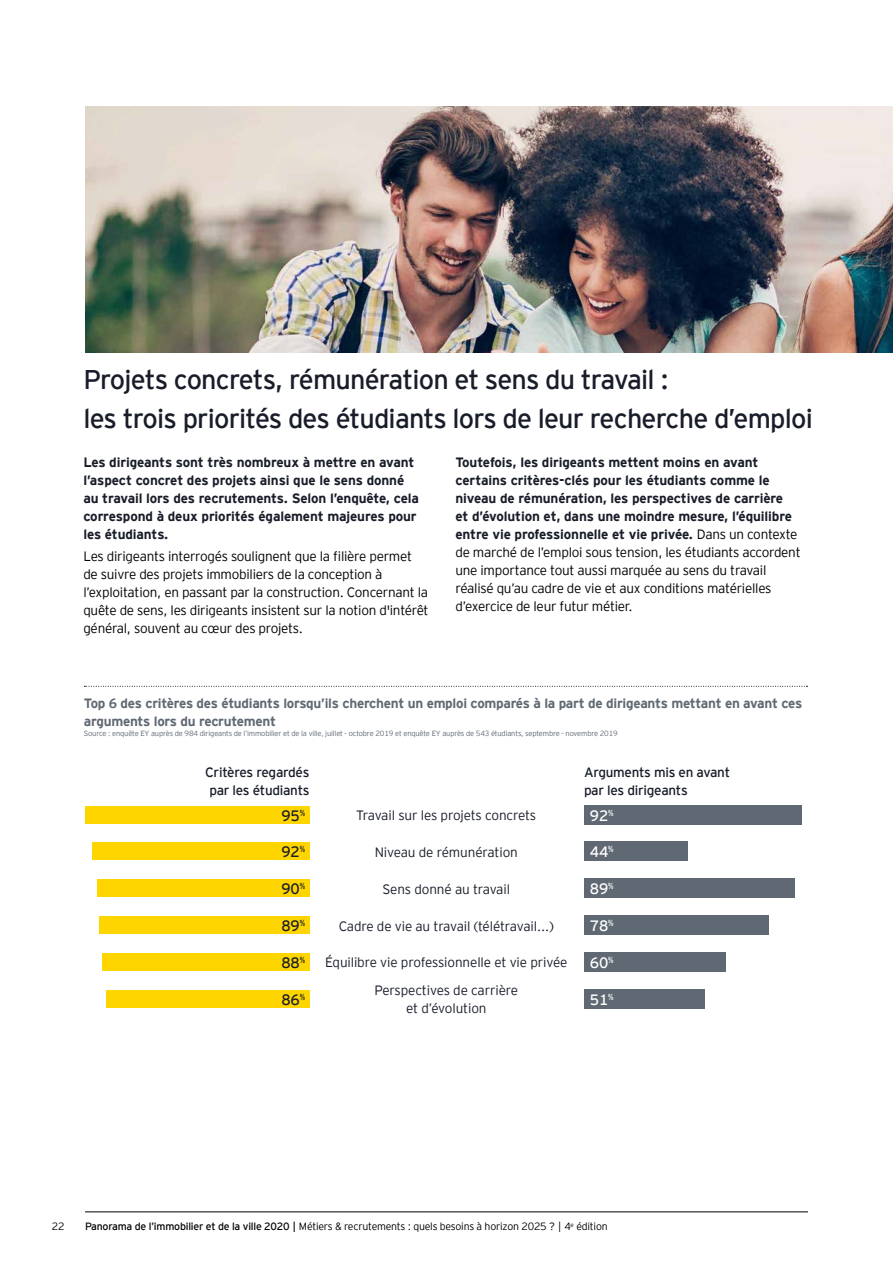
<style>
.page{position:relative;width:893px;height:1263px;background:#fff}
.page>*{position:absolute;margin:0;border:0;box-sizing:border-box;transform-origin:0 0}
.t1{font:27px/39px "EY Interstate";letter-spacing:-.03em;color:#181d29}
.t2{font:15px "EY Interstate";letter-spacing:-.01em;color:#181d29}
.t3{font:15px "EY Interstate";letter-spacing:-.01em;color:#fff}
.t4{font:700 13.5px/18px "EY Interstate";letter-spacing:-.01em;color:#181d29}
.t5{font:300 13.5px/18px "EY Interstate";letter-spacing:-.02em;color:#000}
.t6{font:300 13.5px/17.5px "EY Interstate";letter-spacing:-.01em;color:#181d29;text-align:center}
.t7{font:700 13.5px/18px "EY Interstate";letter-spacing:-.02em;color:#606973}
.t8{font:13.5px/18px "EY Interstate";letter-spacing:-.02em;color:#181d29;text-align:center}
.t9{font:300 10.5px "EY Interstate";letter-spacing:-.02em;color:#000}
.t10{font:8.7px "EY Interstate";color:#fff}
.t11{font:300 7.5px "EY Interstate";letter-spacing:-.02em;color:#606973}
.s1{font-weight:300;color:#000}
.s2{font-weight:400}
</style>
<div class="page">
<hr style="left:85px;top:1211px;width:723px;height:1px;background:#000">
<svg style="left:84px;top:686px;width:723px;height:1px"></svg>
<img style="left:85px;top:106px;width:808px;height:246px">
<div style="left:85px;top:806px;width:224px;height:17px;background:#ffd500"></div>
<div style="left:584px;top:805px;width:217px;height:19px;background:#606973"></div>
<div style="left:99px;top:916px;width:210px;height:18px;background:#ffd500"></div>
<div style="left:584px;top:915px;width:184px;height:20px;background:#606973"></div>
<div style="left:92px;top:843px;width:217px;height:17px;background:#ffd500"></div>
<div style="left:584px;top:842px;width:104px;height:19px;background:#606973"></div>
<div style="left:102px;top:953px;width:207px;height:17px;background:#ffd500"></div>
<div style="left:584px;top:952px;width:142px;height:19px;background:#606973"></div>
<div style="left:97px;top:880px;width:212px;height:17px;background:#ffd500"></div>
<div style="left:584px;top:879px;width:210px;height:19px;background:#606973"></div>
<div style="left:106px;top:990px;width:203px;height:17px;background:#ffd500"></div>
<div style="left:584px;top:989px;width:120px;height:19px;background:#606973"></div>
<h1 class="t1" style="left:83px;top:358px;width:731px">Projets concrets, rémunération et sens du travail :<br>les trois priorités des étudiants lors de leur recherche d’emploi</h1>
<p class="t4" style="left:83px;top:453px;width:337px">Les dirigeants sont très nombreux à mettre en avant l’aspect concret des projets ainsi que le sens donné au travail lors des recrutements. Selon l’enquête, cela correspond à deux priorités également majeures pour les étudiants.</p>
<p class="t5" style="left:83px;top:547px;width:347px">Les dirigeants interrogés soulignent que la filière permet de suivre des projets immobiliers de la conception à l’exploitation, en passant par la construction. Concernant la quête de sens, les dirigeants insistent sur la notion d'intérêt général, souvent au cœur des projets.</p>
<p class="t4" style="left:455px;top:452px;width:347px">Toutefois, les dirigeants mettent moins en avant certains critères-clés pour les étudiants comme le niveau de rémunération, les perspectives de carrière<br>et d’évolution et, dans une moindre mesure, l’équilibre entre vie professionnelle et vie privée. <span class="s1">Dans un contexte de marché de l’emploi sous tension, les étudiants accordent une importance tout aussi marquée au sens du travail réalisé qu’au cadre de vie et aux conditions matérielles d’exercice de leur futur métier.</span></p>
<p class="t7" style="left:84px;top:693px;width:720px">Top 6 des critères des étudiants lorsqu’ils cherchent un emploi comparés à la part de dirigeants mettant en avant ces arguments lors du recrutement</p>
<p class="t11" style="left:84px;top:728px;width:535px">Source : enquête EY auprès de 984 dirigeants de l’immobilier et de la ville, juillet - octobre 2019 et enquête EY auprès de 543 étudiants, septembre - novembre 2019</p>
<p class="t8" style="left:205px;top:763px;width:106px">Critères regardés par les étudiants</p>
<p class="t8" style="left:584px;top:763px;width:148px;text-align:left">Arguments mis en avant par les dirigeants</p>
<p class="t2" style="left:281px;top:804px;width:25px">95<sup>%</sup></p>
<p class="t3" style="left:590px;top:804px;width:25px">92<sup>%</sup></p>
<p class="t6" style="left:356px;top:805px;width:181px">Travail sur les projets concrets</p>
<p class="t2" style="left:281px;top:841px;width:25px">92<sup>%</sup></p>
<p class="t3" style="left:590px;top:841px;width:20px">44</p>
<p class="t6" style="left:375px;top:842px;width:145px">Niveau de rémunération</p>
<p class="t10" style="left:608px;top:843px;width:7px">%</p>
<p class="t2" style="left:281px;top:878px;width:25px">90<sup>%</sup></p>
<p class="t3" style="left:590px;top:878px;width:25px">89<sup>%</sup></p>
<p class="t6" style="left:382px;top:879px;width:129px">Sens donné au travail</p>
<p class="t2" style="left:281px;top:915px;width:25px">89<sup>%</sup></p>
<p class="t3" style="left:590px;top:915px;width:25px">78<sup>%</sup></p>
<p class="t6" style="left:339px;top:916px;width:217px">Cadre de vie au travail (télétravail...)</p>
<p class="t6" style="left:325px;top:953px;width:244px">Équilibre vie professionnelle et vie privée</p>
<p class="t2" style="left:281px;top:952px;width:25px">88<sup>%</sup></p>
<p class="t3" style="left:590px;top:952px;width:25px">60<sup>%</sup></p>
<p class="t6" style="left:374px;top:981px;width:145px">Perspectives de carrière et d’évolution</p>
<p class="t2" style="left:281px;top:989px;width:25px">86<sup>%</sup></p>
<p class="t3" style="left:590px;top:989px;width:25px">51<sup>%</sup></p>
<p class="t9" style="left:52px;top:1219px;width:15px">22</p>
<p class="t9" style="left:85px;top:1219px;width:524px"><span class="s2">Panorama de l’immobilier et de la ville 2020 |</span> Métiers &amp; recrutements : quels besoins à horizon 2025 ? | 4<sup>e</sup> édition</p>
</div>
